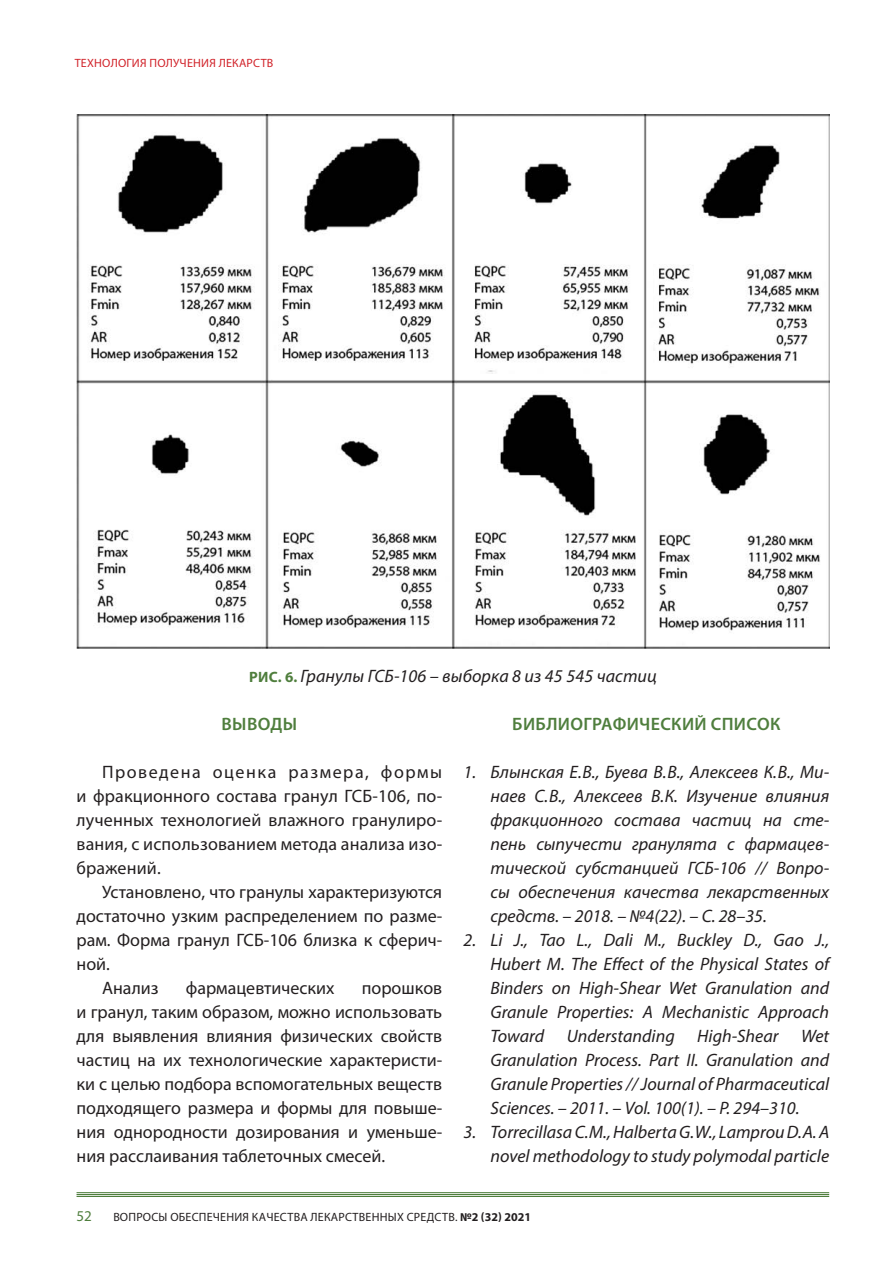
<style>
.page{position:relative;width:893px;height:1263px;background:#fff}
.page>*{position:absolute;margin:0;border:0;box-sizing:border-box;transform-origin:0 0}
.ris-podp{font:italic 18px/24px "Myriad Pro";color:#231f20;text-align:justify}
.text{font:18px/24px "Myriad Pro";color:#231f20;text-align:justify}
.podzag{font:600 18px "Myriad Pro";letter-spacing:.02em;color:#4f7e3d}
.t1{font:15px "Myriad Pro";color:#4f7e3d}
.t2{font:12px "Myriad Pro";letter-spacing:.02em;color:#231f20}
.t3{font:12px "Myriad Pro";letter-spacing:.02em;color:#d1232a}
.s1{font-weight:700;font-style:normal;font-size:15px;color:#4f7e3d}
.s2{font-weight:700}
</style>
<div class="page">
<hr style="left:77px;top:1192px;width:752px;height:1px;background:#4f7e3d">
<hr style="left:77px;top:1194px;width:752px;height:1px;background:#4f7e3d">
<hr style="left:77px;top:1196px;width:752px;height:1px;background:#4f7e3d">
<img style="left:77px;top:115px;width:752px;height:533px">
<p class="t3" style="left:75px;top:56px;width:200px">ТЕХНОЛОГИЯ ПОЛУЧЕНИЯ ЛЕКАРСТВ</p>
<p class="ris-podp" style="left:249px;top:664px;width:409px"><span class="s1">РИС. 6.</span> Гранулы ГСБ-106 – выборка 8 из 45 545 частиц</p>
<p class="podzag" style="left:222px;top:714px;width:77px">ВЫВОДЫ</p>
<p class="text" style="left:77px;top:760px;width:367px;text-indent:26px">Проведена оценка размера, формы и фракционного состава гранул ГСБ-106, по&shy;лученных технологией влажного гранулиро&shy;вания, с использованием метода анализа изо&shy;бражений.</p>
<p class="text" style="left:77px;top:880px;width:367px;text-indent:26px">Установлено, что гранулы характеризуются достаточно узким распределением по разме&shy;рам. Форма гранул ГСБ-106 близка к сферич&shy;ной.</p>
<p class="text" style="left:102px;top:976px;width:58px">Анализ</p>
<p class="text" style="left:186px;top:976px;width:150px">фармацевтических</p>
<p class="text" style="left:77px;top:976px;width:367px;text-indent:285px">порошков и гранул, таким образом, можно использовать для выявления влияния физических свойств частиц на их технологические характеристи&shy;ки с целью подбора вспомогательных веществ подходящего размера и формы для повыше&shy;ния однородности дозирования и уменьше&shy;ния расслаивания таблеточных смесей.</p>
<p class="podzag" style="left:512px;top:714px;width:270px">БИБЛИОГРАФИЧЕСКИЙ СПИСОК</p>
<p class="ris-podp" style="left:490px;top:760px;width:340px;text-indent:-27px">1. Блынская Е.В., Буева В.В., Алексеев К.В., Ми&shy;наев С.В., Алексеев В.К. Изучение влияния фракционного состава частиц на сте&shy;пень сыпучести гранулята с фармацев&shy;тической субстанцией ГСБ-106 // Вопро&shy;сы обеспечения качества лекарственных средств. – 2018. – №4(22). – С. 28–35.</p>
<p class="ris-podp" style="left:490px;top:928px;width:340px;text-indent:-27px">2. Li J., Tao L., Dali M., Buckley D., Gao J., Hubert M. The Effect of the Physical States of Binders on High-Shear Wet Granulation and Granule Properties: A Mechanistic Approach Toward</p>
<p class="ris-podp" style="left:567px;top:1024px;width:110px">Understanding</p>
<p class="ris-podp" style="left:697px;top:1024px;width:83px">High-Shear</p>
<p class="ris-podp" style="left:490px;top:1024px;width:340px;text-indent:311px">Wet Granulation Process. Part II. Granulation and Granule Properties // Journal of Pharmaceutical Sciences. – 2011. – Vol. 100(1). – P. 294–310.</p>
<p class="ris-podp" style="left:463px;top:1120px;width:367px;text-align:right">3. Torrecillasa C.M., Halberta G.W., Lamprou D.A. A novel methodology to study polymodal particle</p>
<p class="t1" style="left:77px;top:1207px;width:17px">52</p>
<p class="t2" style="left:113px;top:1209px;width:419px">ВОПРОСЫ ОБЕСПЕЧЕНИЯ КАЧЕСТВА ЛЕКАРСТВЕННЫХ СРЕДСТВ. <span class="s2">№2 (32) 2021</span></p>
</div>
